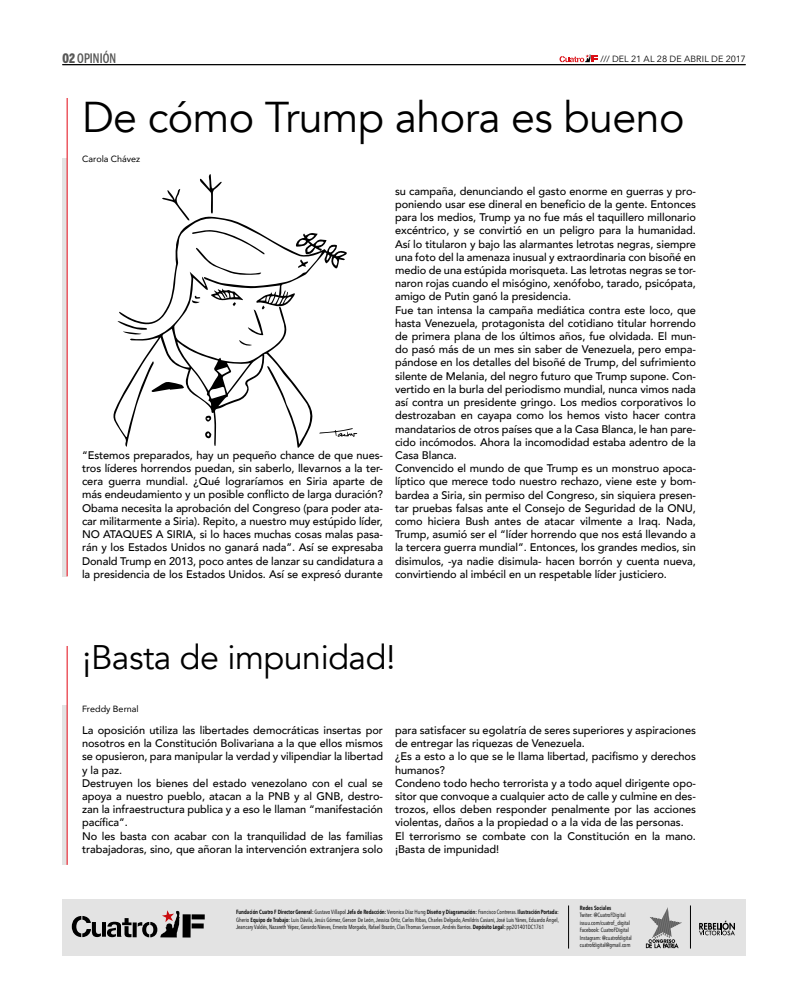
<style>
.page{position:relative;width:808px;height:1007px;background:#fff}
.page>*{position:absolute;margin:0;border:0;box-sizing:border-box;transform-origin:0 0}
.t1{font:43px "Avenir";letter-spacing:-.015em;color:#000}
.t2{font:34px "Avenir";letter-spacing:-.015em;color:#000}
.t3{font:500 13px "Benton Sans Comp";letter-spacing:.005em;color:#575756}
.t4{font:500 11px/13.2px "Avenir";letter-spacing:-.005em;color:#000}
.t5{font:9px "Avenir Next";letter-spacing:.01em;color:#000}
.t6{font:9px "Avenir";color:#000}
.t7{font:condensed 6px/7.5px "Avenir Next LT Pro";letter-spacing:-.01em;color:#000;text-align:justify;scale:.96 1}
.t8{font:600 condensed 6px "Avenir Next LT Pro";color:#000;scale:.96 1}
.s1{font-weight:900}
.s2{font-weight:600}
</style>
<div class="page">
<hr style="left:62px;top:64px;width:684px;height:1px;background:#000">
<svg style="left:559px;top:54px;width:39px;height:8px"></svg>
<div style="left:62px;top:899px;width:684px;height:56px;background:#e3e3e3"></div>
<hr style="left:568px;top:905px;width:1px;height:43px;background:#000">
<hr style="left:690px;top:905px;width:1px;height:43px;background:#000">
<svg style="left:72px;top:916px;width:29px;height:20px"></svg>
<hr style="left:102px;top:921px;width:4px;height:15px;background:#000">
<svg style="left:107px;top:910px;width:73px;height:27px"></svg>
<div style="left:183px;top:914px;width:8px;height:23px;background:#000"></div>
<div style="left:192px;top:923px;width:12px;height:5px;background:#000"></div>
<div style="left:192px;top:914px;width:13px;height:5px;background:#000"></div>
<svg style="left:646px;top:907px;width:36px;height:40px"></svg>
<svg style="left:699px;top:920px;width:36px;height:15px"></svg>
<div style="left:62px;top:158px;width:5px;height:418px;background:#e3e3e3"></div>
<div style="left:62px;top:705px;width:5px;height:159px;background:#e3e3e3"></div>
<hr style="left:67px;top:98px;width:1px;height:478px;background:#e30613">
<hr style="left:67px;top:646px;width:1px;height:218px;background:#e30613">
<svg style="left:113px;top:347px;width:200px;height:101px"></svg>
<svg style="left:152px;top:382px;width:32px;height:10px"></svg>
<svg style="left:205px;top:431px;width:6px;height:7px"></svg>
<svg style="left:205px;top:415px;width:6px;height:7px"></svg>
<svg style="left:117px;top:174px;width:230px;height:173px"></svg>
<svg style="left:319px;top:428px;width:38px;height:9px"></svg>
<p class="t3" style="left:62px;top:51px;width:55px"><span class="s1">02</span> OPINIÓN</p>
<p class="t5" style="left:601px;top:51px;width:146px">/// DEL 21 AL 28 DE ABRIL DE 2017</p>
<h1 class="t1" style="left:82px;top:91px;width:604px">De cómo Trump ahora es bueno</h1>
<p class="t6" style="left:82px;top:151px;width:59px">Carola Chávez</p>
<p class="t4" style="left:82px;top:448px;width:302px;text-align:justify">“Estemos preparados, hay un pequeño chance de que nues&shy;tros líderes horrendos puedan, sin saberlo, llevarnos a la ter&shy;cera guerra mundial. ¿Qué lograríamos en Siria aparte de más endeudamiento y un posible conflicto de larga duración?<br>Obama necesita la aprobación del Congreso (para poder ata&shy;car militarmente a Siria). Repito, a nuestro muy estúpido líder, NO ATAQUES A SIRIA, si lo haces muchas cosas malas pasa&shy;rán y los Estados Unidos no ganará nada”. Así se expresaba Donald Trump en 2013, poco antes de lanzar su candidatura a la presidencia de los Estados Unidos. Así se expresó durante</p>
<p class="t4" style="left:395px;top:184px;width:302px">su campaña, denunciando el gasto enorme en guerras y pro&shy;poniendo usar ese dineral en beneficio de la gente. Entonces para los medios, Trump ya no fue más el taquillero millonario excéntrico, y se convirtió en un peligro para la humanidad.<br>Así lo titularon y bajo las alarmantes letrotas negras, siempre una foto del la amenaza inusual y extraordinaria con bisoñé en medio de una estúpida morisqueta. Las letrotas negras se tor&shy;naron rojas cuando el misógino, xenófobo, tarado, psicópata, amigo de Putin ganó la presidencia.<br>Fue tan intensa la campaña mediática contra este loco, que hasta Venezuela, protagonista del cotidiano titular horrendo de primera plana de los últimos años, fue olvidada. El mun&shy;do pasó más de un mes sin saber de Venezuela, pero empa&shy;pándose en los detalles del bisoñé de Trump, del sufrimiento silente de Melania, del negro futuro que Trump supone. Con&shy;vertido en la burla del periodismo mundial, nunca vimos nada así contra un presidente gringo. Los medios corporativos lo destrozaban en cayapa como los hemos visto hacer contra mandatarios de otros países que a la Casa Blanca, le han pare&shy;cido incómodos. Ahora la incomodidad estaba adentro de la Casa Blanca.<br>Convencido el mundo de que Trump es un monstruo apoca&shy;líptico que merece todo nuestro rechazo, viene este y bom&shy;bardea a Siria, sin permiso del Congreso, sin siquiera presen&shy;tar pruebas falsas ante el Consejo de Seguridad de la ONU, como hiciera Bush antes de atacar vilmente a Iraq. Nada, Trump, asumió ser el “líder horrendo que nos está llevando a la tercera guerra mundial”. Entonces, los grandes medios, sin disimulos, -ya nadie disimula- hacen borrón y cuenta nueva, convirtiendo al imbécil en un respetable líder justiciero.</p>
<h2 class="t2" style="left:82px;top:637px;width:315px">¡Basta de impunidad!</h2>
<p class="t6" style="left:82px;top:701px;width:58px">Freddy Bernal</p>
<p class="t4" style="left:82px;top:722px;width:302px">La oposición utiliza las libertades democráticas insertas por nosotros en la Constitución Bolivariana a la que ellos mismos se opusieron, para manipular la verdad y vilipendiar la libertad y la paz.<br>Destruyen los bienes del estado venezolano con el cual se apoya a nuestro pueblo, atacan a la PNB y al GNB, destro&shy;zan la infraestructura publica y a eso le llaman “manifestación pacífica”.<br>No les basta con acabar con la tranquilidad de las familias trabajadoras, sino, que añoran la intervención extranjera solo</p>
<p class="t4" style="left:395px;top:722px;width:302px">para satisfacer su egolatría de seres superiores y aspiraciones de entregar las riquezas de Venezuela.<br>¿Es a esto a lo que se le llama libertad, pacifismo y derechos humanos?<br>Condeno todo hecho terrorista y a todo aquel dirigente opo&shy;sitor que convoque a cualquier acto de calle y culmine en des&shy;trozos, ellos deben responder penalmente por las acciones violentas, daños a la propiedad o a la vida de las personas.<br>El terrorismo se combate con la Constitución en la mano. ¡Basta de impunidad!</p>
<p class="t7" style="left:236px;top:908px;width:338px"><span class="s2">Fundación Cuatro F Director General:</span> Gustavo Villapol <span class="s2">Jefa de Redacción:</span> Veronica Díaz Hung <span class="s2">Diseño y Diagramación:</span> Francisco Contreras. <span class="s2">Ilustración Portada:<br></span>Gherio <span class="s2">Equipo de Trabajo:</span> Luis Dávila, Jesús Gómez, Gerson De León, Jessica Ortiz, Carlos Ribas, Charles Delgado, Amildris Casiani, José Luis Yánes, Eduardo Ángel, Jeancary Valdés, Nazareth Yépez, Gerardo Nieves, Ernesto Morgado, Rafael Brazón, Clas Thomas Svensson, Andrés Barrios. <span class="s2">Depósito Legal:</span> pp201401DC1761</p>
<p class="t8" style="left:580px;top:904px;width:34px">Redes Sociales</p>
<p class="t7" style="left:580px;top:911px;width:56px;text-align:left">Twiter: @CuatroFDigital issuu.com/cuatrof_digital<br>Facebook: CuatroFDigital<br>Instagram: @cuatrofdigital cuatrofdigital@gmail.com</p>
</div>
